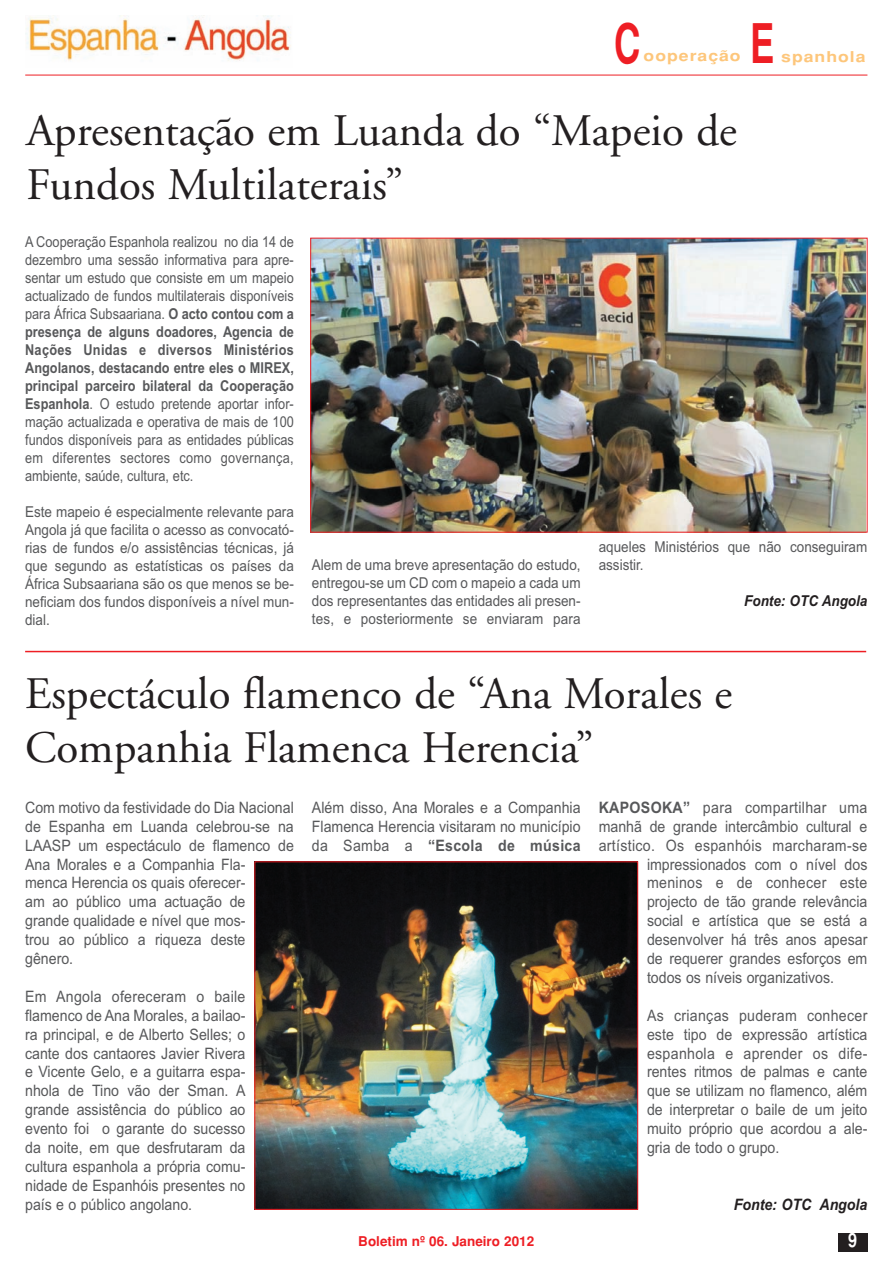
<style>
.page{position:relative;width:893px;height:1263px;background:#fff}
.page>*{position:absolute;margin:0;border:0;box-sizing:border-box;transform-origin:0 0}
.t1{font:700 54.6px "Helvetica";color:#ee1e24;scale:.66 1}
.t2{font:45px/54px "Adobe Garamond";color:#231f20}
.t3{font:700 19.8px "Helvetica";color:#fff;scale:.83 1}
.t4{font:15.75px/18.9px "Arial";color:#57585a;text-align:justify;scale:.9 1}
.t5{font:15.75px "Arial";letter-spacing:.02em;color:#57585a;scale:.9 1}
.t6{font:italic 700 15.75px "Arial";color:#231f20;scale:.9 1}
.t7{font:15px/18px "Arial";color:#57585a;text-align:justify;scale:.85 1}
.t8{font:15px/18px "Arial";color:#57585a;text-align:justify;scale:.9 1}
.t9{font:700 15px "Helvetica";letter-spacing:.055em;color:#fdc67b;scale:1.18 1}
.t10{font:italic 700 15px "Arial";color:#231f20;scale:.9 1}
.t11{font:700 13.5px "Helvetica";color:#ee1e24}
.s1{font-weight:700}
</style>
<div class="page">
<hr style="left:25px;top:75px;width:842px;height:1px;background:#ee1e24">
<img style="left:25px;top:15px;width:266px;height:46px">
<img style="left:312px;top:240px;width:553px;height:290px">
<div style="left:310px;top:238px;width:557px;height:294px;border:1px solid #ee1e24"></div>
<img style="left:257px;top:863px;width:379px;height:345px">
<div style="left:255px;top:861px;width:383px;height:349px;border:1px solid #ee1e24"></div>
<hr style="left:25px;top:651px;width:841px;height:1px;background:#ee1e24">
<div style="left:838px;top:1233px;width:29px;height:18px;background:#231f20"></div>
<h1 class="t1" style="left:614px;top:24px;width:41px">C</h1>
<h1 class="t1" style="left:750px;top:24px;width:38px">E</h1>
<p class="t9" style="left:643px;top:51px;width:84px">ooperação</p>
<p class="t9" style="left:781px;top:51px;width:73px">spanhola</p>
<h2 class="t2" style="left:26px;top:108px;width:712px">Apresentação em Luanda do “Mapeio de<br>Fundos Multilaterais”</h2>
<p class="t7" style="left:25px;top:234px;width:318px">A Cooperação Espanhola realizou no dia 14 de dezembro uma sessão informativa para apre&shy;sentar um estudo que consiste em um mapeio actualizado de fundos multilaterais disponíveis para África Subsaariana. <span class="s1">O acto contou com a presença de alguns doadores, Agencia de Nações Unidas e diversos Ministérios Angolanos, destacando entre eles o MIREX, principal parceiro bilateral da Cooperação Espanhola</span>. O estudo pretende aportar infor&shy;mação actualizada e operativa de mais de 100 fundos disponíveis para as entidades públicas em diferentes sectores como governança, ambiente, saúde, cultura, etc.</p>
<p class="t8" style="left:25px;top:504px;width:300px">Este mapeio é especialmente relevante para Angola já que facilita o acesso as convocató&shy;rias de fundos e/o assistências técnicas, já que segundo as estatísticas os países da África Subsaariana são os que menos se be&shy;neficiam dos fundos disponíveis a nível mun&shy;dial.</p>
<p class="t8" style="left:312px;top:558px;width:300px">Alem de uma breve apresentação do estudo, entregou-se um CD com o mapeio a cada um dos representantes das entidades ali presen&shy;tes, e posteriormente se enviaram para</p>
<p class="t8" style="left:599px;top:540px;width:300px">aqueles Ministérios que não conseguiram assistir.</p>
<p class="t10" style="left:744px;top:596px;width:138px">Fonte: OTC Angola</p>
<h2 class="t2" style="left:25px;top:671px;width:709px">Espectáculo flamenco de “Ana Morales e<br>Companhia Flamenca Herencia”</h2>
<p class="t4" style="left:25px;top:799px;width:300px;text-align:left">Com motivo da festividade do Dia Nacional de Espanha em Luanda celebrou-se na<br>LAASP um espectáculo de flamenco de<br>Ana Morales e a Companhia Fla-<br>menca Herencia os quais oferecer-<br>am ao público uma actuação de<br>grande qualidade e nível que mos-<br>trou ao público a riqueza deste gênero.</p>
<p class="t4" style="left:25px;top:988px;width:246px">Em Angola ofereceram o baile flamenco de Ana Morales, a bailao&shy;ra principal, e de Alberto Selles; o cante dos cantaores Javier Rivera e Vicente Gelo, e a guitarra espa&shy;nhola de Tino vão der Sman. A grande assistência do público ao evento foi o garante do sucesso da noite, em que desfrutaram da cultura espanhola a própria comu&shy;nidade de Espanhóis presentes no país e o público angolano.</p>
<p class="t4" style="left:312px;top:799px;width:300px">Além disso, Ana Morales e a Companhia Flamenca Herencia visitaram no município da Samba a <span class="s1">“Escola de música</span></p>
<p class="t5" style="left:599px;top:801px;width:300px"><span class="s1">KAPOSOKA”</span> para compartilhar uma</p>
<p class="t4" style="left:599px;top:818px;width:300px">manhã de grande intercâmbio cultural e</p>
<p class="t5" style="left:599px;top:839px;width:300px">artístico. Os espanhóis marcharam-se</p>
<p class="t4" style="left:647px;top:856px;width:246px">impressionados com o nível dos</p>
<p class="t5" style="left:647px;top:877px;width:246px">meninos e de conhecer este</p>
<p class="t4" style="left:647px;top:894px;width:246px">projecto de tão grande relevância</p>
<p class="t4" style="left:647px;top:913px;width:246px">social e artística que se está a</p>
<p class="t4" style="left:647px;top:932px;width:246px">desenvolver há três anos apesar</p>
<p class="t4" style="left:647px;top:951px;width:246px">de requerer grandes esforços em</p>
<p class="t4" style="left:647px;top:969px;width:209px">todos os níveis organizativos.</p>
<p class="t4" style="left:647px;top:1007px;width:246px">As crianças puderam conhecer este tipo de expressão artística espanhola e aprender os dife&shy;rentes ritmos de palmas e cante que se utilizam no flamenco, além de interpretar o baile de um jeito muito próprio que acordou a ale&shy;gria de todo o grupo.</p>
<p class="t6" style="left:734px;top:1198px;width:150px">Fonte: OTC Angola</p>
<p class="t11" style="left:358px;top:1236px;width:177px">Boletim nº 06. Janeiro 2012</p>
<p class="t3" style="left:848px;top:1233px;width:12px">9</p>
</div>
